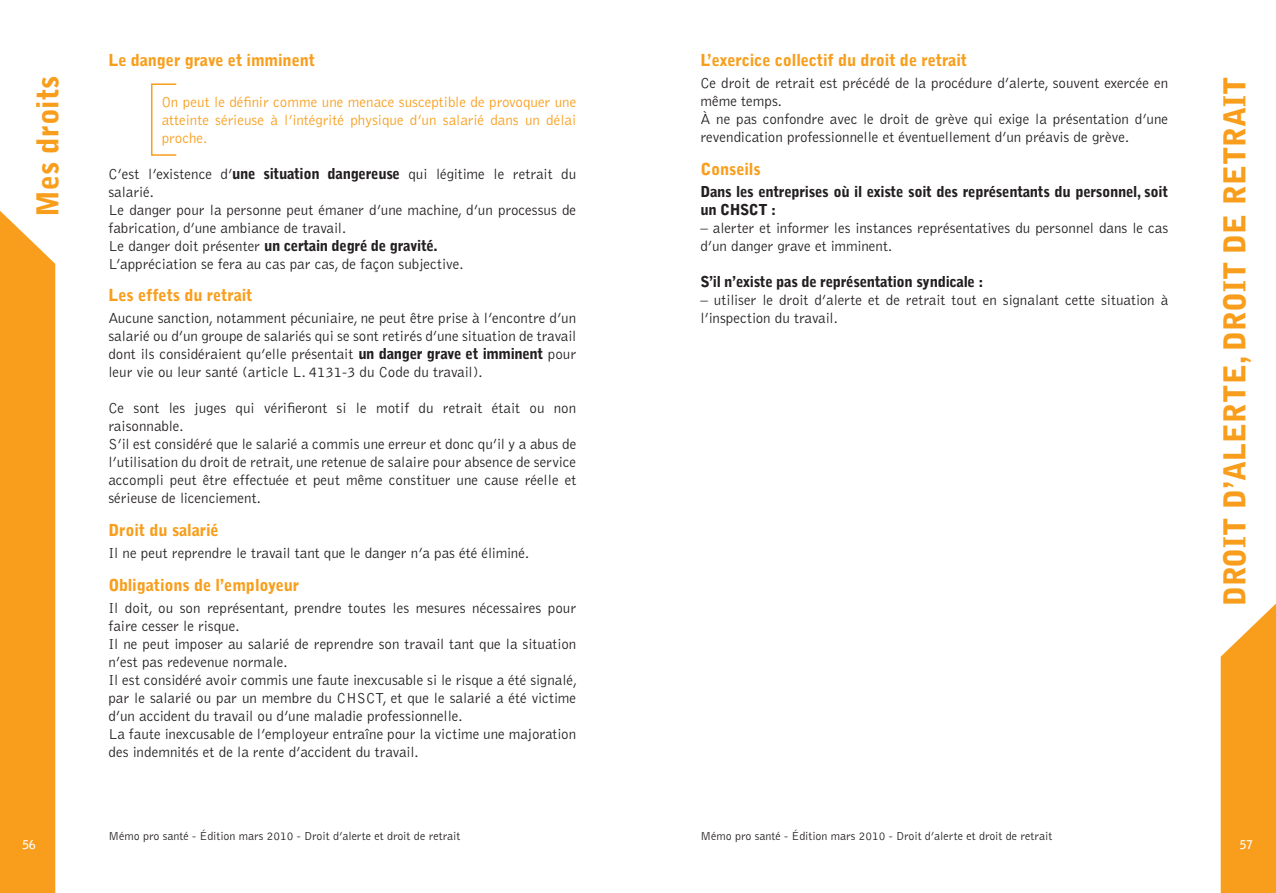
<style>
.page{position:relative;width:1276px;height:893px;background:#fff}
.page>*{position:absolute;margin:0;border:0;box-sizing:border-box;transform-origin:0 0}
.t1{font:900 30px "Bell Gothic";color:#f89e1c}
.t2{font:900 16.5px "Bell Gothic";letter-spacing:-.01em;color:#f89e1c}
.t3{font:300 15px/18px "Bell Gothic";color:#231f20}
.t4{font:300 15px/18px "Bell Gothic";color:#f89e1c;text-align:justify}
.t5{font:900 15px/18px "Bell Gothic";letter-spacing:-.025em;color:#231f20}
.t6{font:300 12px "Bell Gothic";color:#231f20}
.t7{font:700 12px "Bell Gothic";color:#fff}
.s1{font-weight:900}
</style>
<div class="page">
<div style="left:151px;top:83px;width:26px;height:73px;border:2px solid #f89e1c"></div>
<svg style="left:1220px;top:603px;width:56px;height:290px;background:#f8ab3b"></svg>
<div style="left:0;top:211px;width:55px;height:682px;background:#f89e1c"></div>
<h1 class="t1" style="left:30px;top:217px;width:143px;rotate:-90deg">Mes droits</h1>
<p class="t2" style="left:108px;top:51px;width:208px">Le danger grave et imminent</p>
<p class="t4" style="left:162px;top:93px;width:416px">On peut le définir comme une menace susceptible de provoquer une atteinte sérieuse à l’intégrité physique d’un salarié dans un délai proche.</p>
<p class="t3" style="left:108px;top:165px;width:469px">C’est l’existence d’<span class="s1">une situation dangereuse</span> qui légitime le retrait du salarié.<br>Le danger pour la personne peut émaner d’une machine, d’un processus de fabrication, d’une ambiance de travail.<br>Le danger doit présenter <span class="s1">un certain degré de gravité.<br></span>L’appréciation se fera au cas par cas, de façon subjective.</p>
<p class="t2" style="left:108px;top:285px;width:146px">Les effets du retrait</p>
<p class="t3" style="left:108px;top:310px;width:469px;text-align:justify">Aucune sanction, notamment pécuniaire, ne peut être prise à l’encontre d’un salarié ou d’un groupe de salariés qui se sont retirés d’une situation de travail dont ils considéraient qu’elle présentait <span class="s1">un danger grave et imminent</span> pour leur vie ou leur santé (article L. 4131-3 du Code du travail).</p>
<p class="t3" style="left:108px;top:400px;width:469px">Ce sont les juges qui vérifieront si le motif du retrait était ou non raisonnable.<br>S’il est considéré que le salarié a commis une erreur et donc qu’il y a abus de l’utilisation du droit de retrait, une retenue de salaire pour absence de service accompli peut être effectuée et peut même constituer une cause réelle et sérieuse de licenciement.</p>
<p class="t2" style="left:108px;top:520px;width:112px">Droit du salarié</p>
<p class="t3" style="left:108px;top:544px;width:422px">Il ne peut reprendre le travail tant que le danger n’a pas été éliminé.</p>
<p class="t2" style="left:108px;top:575px;width:192px">Obligations de l’employeur</p>
<p class="t3" style="left:108px;top:599px;width:470px">Il doit, ou son représentant, prendre toutes les mesures nécessaires pour faire cesser le risque.<br>Il ne peut imposer au salarié de reprendre son travail tant que la situation n’est pas redevenue normale.<br>Il est considéré avoir commis une faute inexcusable si le risque a été signalé, par le salarié ou par un membre du CHSCT, et que le salarié a été victime d’un accident du travail ou d’une maladie professionnelle.<br>La faute inexcusable de l’employeur entraîne pour la victime une majoration des indemnités et de la rente d’accident du travail.</p>
<p class="t2" style="left:700px;top:51px;width:268px">L’exercice collectif du droit de retrait</p>
<p class="t3" style="left:700px;top:75px;width:469px">Ce droit de retrait est précédé de la procédure d’alerte, souvent exercée en même temps.<br>À ne pas confondre avec le droit de grève qui exige la présentation d’une revendication professionnelle et éventuellement d’un préavis de grève.</p>
<p class="t2" style="left:700px;top:159px;width:62px">Conseils</p>
<p class="t5" style="left:700px;top:183px;width:469px">Dans les entreprises où il existe soit des représentants du personnel, soit un CHSCT :</p>
<p class="t3" style="left:700px;top:220px;width:469px">– alerter et informer les instances représentatives du personnel dans le cas d’un danger grave et imminent.</p>
<p class="t5" style="left:700px;top:273px;width:284px">S’il n’existe pas de représentation syndicale :</p>
<p class="t3" style="left:700px;top:292px;width:469px">– utiliser le droit d’alerte et de retrait tout en signalant cette situation à l’inspection du travail.</p>
<h1 class="t1" style="left:1217px;top:606px;width:531px;rotate:-90deg">d roit d ’alerte, d roit d e retrait</h1>
<p class="t6" style="left:108px;top:829px;width:353px">Mémo pro santé - Édition mars 2010 - Droit d’alerte et droit de retrait</p>
<p class="t6" style="left:700px;top:830px;width:353px">Mémo pro santé - Édition mars 2010 - Droit d’alerte et droit de retrait</p>
<p class="t7" style="left:23px;top:837px;width:15px">56</p>
<p class="t7" style="left:1239px;top:837px;width:15px">57</p>
</div>
